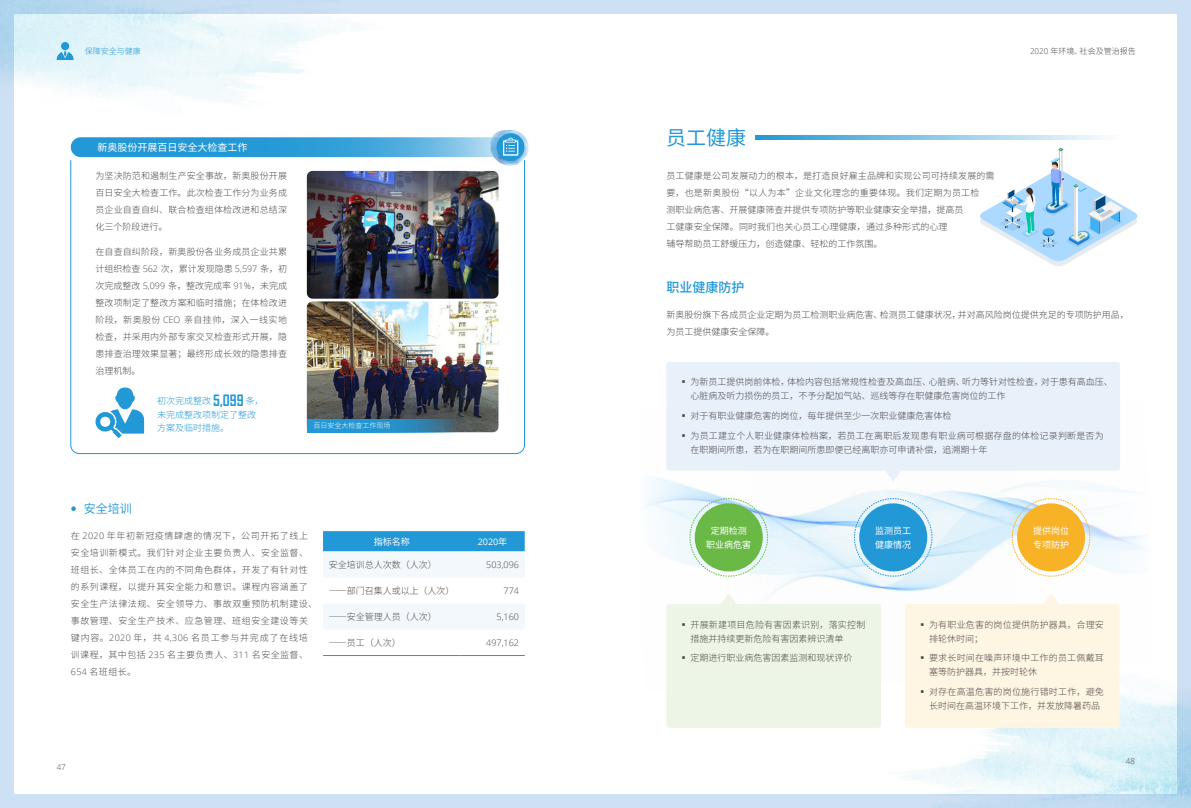
<style>
.page{position:relative;width:1191px;height:808px;background:#cee0f4}
.page>*{position:absolute;margin:0;border:0;box-sizing:border-box;transform-origin:0 0}
.t1{font:20px "Source Han Sans CN";color:#2298d6}
.t2{font:500 13px "Source Han Sans CN";color:#2298d6}
.t3{font:12px "Source Han Sans CN";color:#2298d6}
.t4{font:10px "Source Han Sans SC";color:#fff}
.t5{font:300 9px/17px "Source Han Sans SC";letter-spacing:.015em;color:#4c4948}
.t6{font:300 9px/17px "Source Han Sans SC";letter-spacing:.055em;color:#4c4948}
.t7{font:300 9px/14px "Source Han Sans SC";color:#2298d6}
.t8{font:9px/14px "Source Han Sans SC";color:#fff}
.t9{font:300 9px "Open Sans";color:#4c4948}
.t10{font:9px "Open Sans";color:#fff}
.t11{font:300 8px "Source Han Sans SC";letter-spacing:.01em;color:#4c4948}
.t12{font:300 8px "Source Han Sans SC";color:#2298d6}
.t13{font:300 8px "Open Sans";color:#4c4948}
.t14{font:300 7px "Source Han Sans SC";color:#fff}
.s1{font-family:"Open Sans"}
.s2{font-family:"Agency FB";font-weight:700;font-size:15px}
.s3{font-family:"Source Han Sans SC"}
.s4{font-family:"Agency FB";font-weight:400}
</style>
<div class="page">
<div style="left:14px;top:14px;width:1162px;height:780px;background:#fff"></div>
<img style="left:0;top:0;width:401px;height:158px">
<img style="left:902px;top:583px;width:289px;height:225px">
<svg style="left:57px;top:42px;width:17px;height:18px"></svg>
<img style="left:646px;top:477px;width:505px;height:213px">
<svg style="left:755px;top:135px;width:352px;height:5px;background:#8ac8e9"></svg>
<svg style="left:689px;top:498px;width:79px;height:79px;background:#9cd08e"></svg>
<svg style="left:854px;top:498px;width:78px;height:79px;background:#6ebbe4"></svg>
<svg style="left:1011px;top:498px;width:79px;height:79px"></svg>
<div style="left:666px;top:362px;width:454px;height:109px;background:#e8f0fa;border-radius:3px"></div>
<div style="left:666px;top:604px;width:215px;height:124px;background:#edf6e6;border-radius:3px"></div>
<div style="left:905px;top:604px;width:214px;height:124px;background:#fef5e3;border-radius:3px"></div>
<svg style="left:885px;top:471px;width:16px;height:11px"></svg>
<svg style="left:720px;top:593px;width:17px;height:11px"></svg>
<svg style="left:1043px;top:593px;width:16px;height:11px"></svg>
<svg style="left:980px;top:148px;width:158px;height:118px"></svg>
<svg style="left:71px;top:506px;width:5px;height:5px"></svg>
<svg style="left:323px;top:531px;width:202px;height:98px"></svg>
<hr style="left:323px;top:655px;width:137px;height:1px;background:#2298d6">
<hr style="left:460px;top:655px;width:65px;height:1px;background:#2298d6">
<img style="left:492px;top:130px;width:37px;height:30px">
<svg style="left:71px;top:137px;width:451px;height:20px;background:#3fa5db"></svg>
<svg style="left:496px;top:133px;width:28px;height:28px"></svg>
<svg style="left:70px;top:160px;width:455px;height:294px"></svg>
<svg style="left:503px;top:138px;width:15px;height:18px"></svg>
<img style="left:307px;top:171px;width:191px;height:128px">
<img style="left:307px;top:301px;width:191px;height:131px">
<svg style="left:307px;top:419px;width:149px;height:13px;background:#2a8bbe"></svg>
<svg style="left:94px;top:387px;width:50px;height:51px"></svg>
<p class="t12" style="left:85px;top:47px;width:57px">保障安全与健康</p>
<p class="t4" style="left:98px;top:142px;width:151px">新奥股份开展百日安全大检查工作</p>
<p class="t5" style="left:95px;top:167px;width:193px;text-align:justify">为坚决防范和遏制生产安全事故，新奥股份开展百日安全大检查工作。此次检查工作分为业务成员企业自查自纠、联合检查组体检改进和总结深化三个阶段进行。</p>
<p class="t5" style="left:95px;top:244px;width:193px;text-align:justify">在自查自纠阶段，新奥股份各业务成员企业共累计组织检查 <span class="s1">562</span> 次，累计发现隐患 <span class="s1">5,597</span> 条，初次完成整改 <span class="s1">5,099</span> 条，整改完成率 <span class="s1">91%</span>，未完成整改项制定了整改方案和临时措施；在体检改进阶段，新奥股份 <span class="s1">CEO</span> 亲自挂帅，深入一线实地检查，并采用内外部专家交叉检查形式开展，隐患排查治理效果显著；最终形成长效的隐患排查治理机制。</p>
<p class="t7" style="left:157px;top:394px;width:108px">初次完成整改 <span class="s2">5,099</span> 条，未完成整改项制定了整改</p>
<p class="t7" style="left:157px;top:421px;width:74px">方案及临时措施。</p>
<p class="t14" style="left:313px;top:422px;width:78px">百日安全大检查工作现场</p>
<h3 class="t3" style="left:84px;top:503px;width:49px">安全培训</h3>
<p class="t6" style="left:71px;top:527px;width:248px">在 <span class="s1">2020</span> 年年初新冠疫情肆虐的情况下，公司开拓了线上安全培训新模式。我们针对企业主要负责人、安全监督、班组长、全体员工在内的不同角色群体，开发了有针对性的系列课程，以提升其安全能力和意识。课程内容涵盖了安全生产法律法规、安全领导力、事故双重预防机制建设、事故管理、安全生产技术、应急管理、班组安全建设等关键内容。<span class="s1">2020</span> 年，共 <span class="s1">4,306</span> 名员工参与并完成了在线培训课程，其中包括 <span class="s1">235</span> 名主要负责人、<span class="s1">311</span> 名安全监督、<br><span class="s1">654</span> 名班组长。</p>
<p class="t8" style="left:374px;top:535px;width:37px">指标名称</p>
<p class="t10" style="left:478px;top:535px;width:31px">2020<span class="s3">年</span></p>
<p class="t5" style="left:329px;top:556px;width:109px">安全培训总人次数（人次）</p>
<p class="t9" style="left:486px;top:558px;width:34px">503,096</p>
<p class="t5" style="left:329px;top:582px;width:127px">⸺部门召集人或以上（人次）</p>
<p class="t9" style="left:503px;top:584px;width:17px">774</p>
<p class="t5" style="left:329px;top:608px;width:109px">⸺安全管理人员（人次）</p>
<p class="t9" style="left:496px;top:610px;width:24px">5,160</p>
<p class="t5" style="left:329px;top:634px;width:73px">⸺员工（人次）</p>
<p class="t9" style="left:486px;top:636px;width:34px">497,162</p>
<p class="t13" style="left:57px;top:761px;width:11px">47</p>
<p class="t11" style="left:1030px;top:47px;width:107px"><span class="s1">2020</span> 年环境、社会及管治报告</p>
<h1 class="t1" style="left:666px;top:127px;width:81px">员工健康</h1>
<p class="t5" style="left:666px;top:167px;width:329px">员工健康是公司发展动力的根本，是打造良好雇主品牌和实现公司可持续发展的需要，也是新奥股份“以人为本”企业文化理念的重要体现。我们定期为员工检<br>测职业病危害、开展健康筛查并提供专项防护等职业健康安全举措，提高员<br>工健康安全保障。同时我们也关心员工心理健康，通过多种形式的心理<br>辅导帮助员工舒缓压力，创造健康、轻松的工作氛围。</p>
<h2 class="t2" style="left:666px;top:280px;width:79px">职业健康防护</h2>
<p class="t5" style="left:666px;top:306px;width:464px">新奥股份旗下各成员企业定期为员工检测职业病危害、检测员工健康状况，并对高风险岗位提供充足的专项防护用品，为员工提供健康安全保障。</p>
<p class="t5" style="left:690px;top:375px;width:424px;line-height:14px;text-indent:-9px"><span class="s4">•</span> 为新员工提供岗前体检，体检内容包括常规性检查及高血压、心脏病、听力等针对性检查，对于患有高血压、心脏病及听力损伤的员工，不予分配加气站、巡线等存在职健康危害岗位的工作</p>
<p class="t5" style="left:682px;top:407px;width:271px"><span class="s4">•</span> 对于有职业健康危害的岗位，每年提供至少一次职业健康危害体检</p>
<p class="t5" style="left:690px;top:429px;width:415px;line-height:14px;text-indent:-9px"><span class="s4">•</span> 为员工建立个人职业健康体检档案，若员工在离职后发现患有职业病可根据存盘的体检记录判断是否为在职期间所患，若为在职期间所患即便已经离职亦可申请补偿，追溯期十年</p>
<p class="t8" style="left:706px;top:524px;width:46px;text-align:center">定期检测职业病危害</p>
<p class="t8" style="left:875px;top:524px;width:37px">监测员工健康情况</p>
<p class="t8" style="left:1033px;top:524px;width:37px">提供岗位专项防护</p>
<p class="t5" style="left:690px;top:617px;width:176px;line-height:14px;text-indent:-9px"><span class="s4">•</span> 开展新建项目危险有害因素识别，落实控制措施并持续更新危险有害因素辨识清单</p>
<p class="t5" style="left:682px;top:650px;width:172px"><span class="s4">•</span> 定期进行职业病危害因素监测和现状评价</p>
<p class="t5" style="left:929px;top:617px;width:176px;line-height:14px;text-indent:-9px"><span class="s4">•</span> 为有职业危害的岗位提供防护器具，合理安排轮休时间；</p>
<p class="t5" style="left:929px;top:651px;width:176px;line-height:14px;text-indent:-9px"><span class="s4">•</span> 要求长时间在噪声环境中工作的员工佩戴耳塞等防护器具，并按时轮休</p>
<p class="t5" style="left:920px;top:685px;width:185px;line-height:14px;text-align:center"><span class="s4">•</span> 对存在高温危害的岗位施行错时工作，避免长时间在高温环境下工作，并发放降暑药品</p>
<p class="t13" style="left:1126px;top:756px;width:11px">48</p>
</div>
